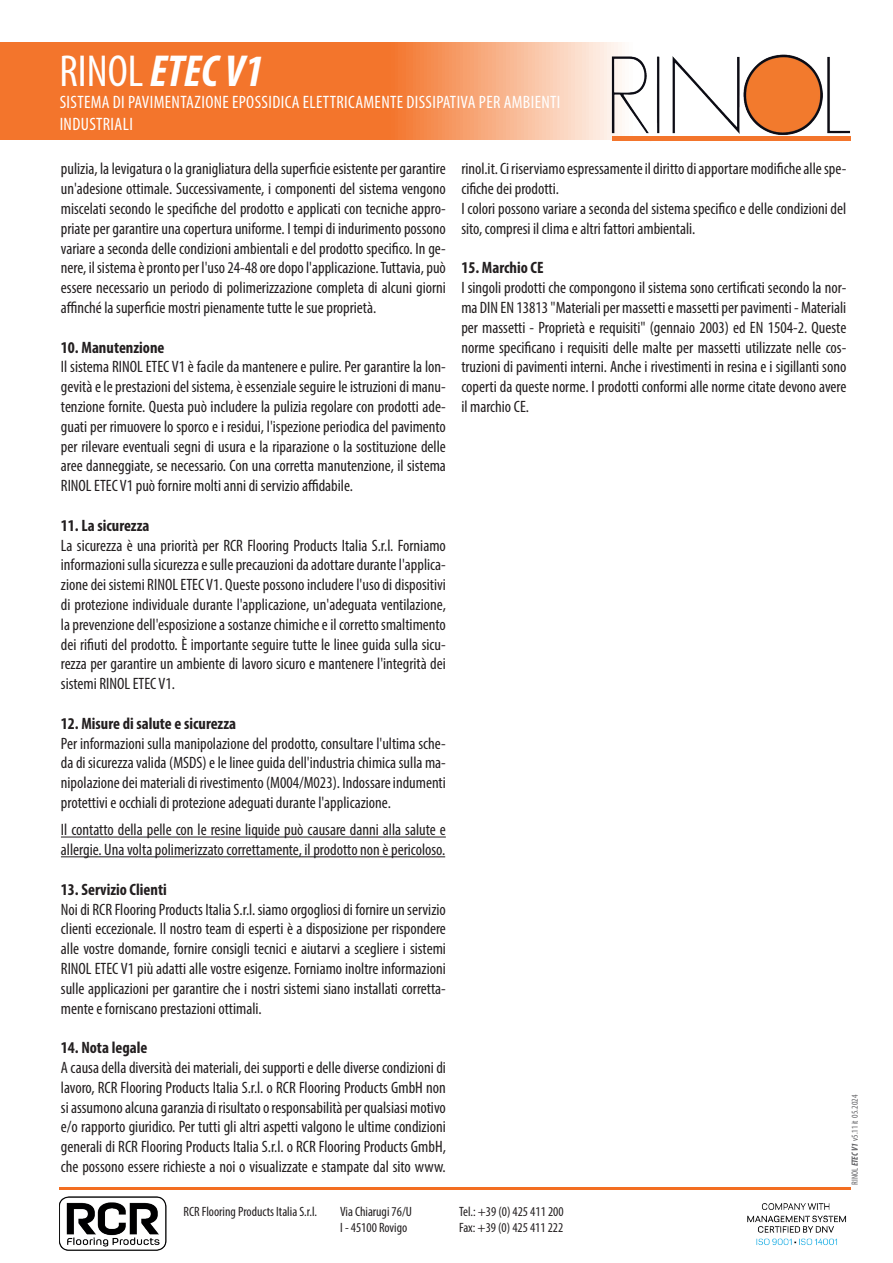
<style>
.page{position:relative;width:893px;height:1263px;background:#fff}
.page>*{position:absolute;margin:0;border:0;box-sizing:border-box;transform-origin:0 0}
.t1{font:italic 700 condensed 45px "Myriad Pro";color:#fff}
.t2{font:condensed 18px/21.6px "Myriad Pro";letter-spacing:.02em;color:#fff}
.t3{font:condensed 16.5px/19.8px "Myriad Pro";color:#231f20;text-align:justify}
.t4{font:700 condensed 16.5px "Myriad Pro";color:#231f20}
.t5{font:condensed 13.5px/16.2px "Myriad Pro";color:#231f20}
.t6{font:condensed 9px "Myriad Pro";color:#636366}
.s1{font-weight:400;font-style:normal}
.s2{font-weight:700;font-style:italic}
</style>
<div class="page">
<hr style="left:61px;top:837px;width:385px;height:1px;background:#231f20">
<hr style="left:61px;top:856px;width:384px;height:1px;background:#231f20">
<img style="left:59px;top:1196px;width:108px;height:55px">
<hr style="left:59px;top:1187px;width:791px;height:2px;background:#f36e21">
<svg style="left:0;top:42px;width:622px;height:98px;background:#f48a4d"></svg>
<img style="left:605px;top:52px;width:246px;height:89px">
<hr style="left:612px;top:136px;width:238px;height:4px;background:#f3752c">
<img style="left:747px;top:1203px;width:99px;height:42px">
<h1 class="t1" style="left:60px;top:43px;width:206px"><span class="s1">RINOL</span> ETEC V1</h1>
<p class="t2" style="left:60px;top:91px;width:502px">SISTEMA DI PAVIMENTAZIONE EPOSSIDICA ELETTRICAMENTE DISSIPATIVA PER AMBIENTI<br>INDUSTRIALI</p>
<p class="t3" style="left:61px;top:159px;width:386px">pulizia, la levigatura o la granigliatura della superficie esistente per garantire un'adesione ottimale. Successivamente, i componenti del sistema vengono miscelati secondo le specifiche del prodotto e applicati con tecniche appro&shy;priate per garantire una copertura uniforme. I tempi di indurimento possono variare a seconda delle condizioni ambientali e del prodotto specifico. In ge&shy;nere, il sistema è pronto per l'uso 24-48 ore dopo l'applicazione. Tuttavia, può essere necessario un periodo di polimerizzazione completa di alcuni giorni affinché la superficie mostri pienamente tutte le sue proprietà.</p>
<p class="t4" style="left:61px;top:337px;width:105px">10. Manutenzione</p>
<p class="t3" style="left:61px;top:357px;width:386px">Il sistema RINOL ETEC V1 è facile da mantenere e pulire. Per garantire la lon&shy;gevità e le prestazioni del sistema, è essenziale seguire le istruzioni di manu&shy;tenzione fornite. Questa può includere la pulizia regolare con prodotti ade&shy;guati per rimuovere lo sporco e i residui, l'ispezione periodica del pavimento per rilevare eventuali segni di usura e la riparazione o la sostituzione delle aree danneggiate, se necessario. Con una corretta manutenzione, il sistema RINOL ETEC V1 può fornire molti anni di servizio affidabile.</p>
<p class="t4" style="left:61px;top:515px;width:90px">11. La sicurezza</p>
<p class="t3" style="left:61px;top:535px;width:386px">La sicurezza è una priorità per RCR Flooring Products Italia S.r.l. Forniamo informazioni sulla sicurezza e sulle precauzioni da adottare durante l'applica&shy;zione dei sistemi RINOL ETEC V1. Queste possono includere l'uso di dispositivi di protezione individuale durante l'applicazione, un'adeguata ventilazione, la prevenzione dell'esposizione a sostanze chimiche e il corretto smaltimento dei rifiuti del prodotto. È importante seguire tutte le linee guida sulla sicu&shy;rezza per garantire un ambiente di lavoro sicuro e mantenere l'integrità dei sistemi RINOL ETEC V1.</p>
<p class="t4" style="left:61px;top:713px;width:177px">12. Misure di salute e sicurezza</p>
<p class="t3" style="left:61px;top:733px;width:386px">Per informazioni sulla manipolazione del prodotto, consultare l'ultima sche&shy;da di sicurezza valida (MSDS) e le linee guida dell'industria chimica sulla ma&shy;nipolazione dei materiali di rivestimento (M004/M023). Indossare indumenti protettivi e occhiali di protezione adeguati durante l'applicazione.</p>
<p class="t3" style="left:61px;top:820px;width:386px">Il contatto della pelle con le resine liquide può causare danni alla salute e allergie. Una volta polimerizzato correttamente, il prodotto non è pericoloso.</p>
<p class="t4" style="left:61px;top:879px;width:107px">13. Servizio Clienti</p>
<p class="t3" style="left:61px;top:899px;width:386px">Noi di RCR Flooring Products Italia S.r.l. siamo orgogliosi di fornire un servizio clienti eccezionale. Il nostro team di esperti è a disposizione per rispondere alle vostre domande, fornire consigli tecnici e aiutarvi a scegliere i sistemi RINOL ETEC V1 più adatti alle vostre esigenze. Forniamo inoltre informazioni sulle applicazioni per garantire che i nostri sistemi siano installati corretta&shy;mente e forniscano prestazioni ottimali.</p>
<p class="t4" style="left:61px;top:1037px;width:88px">14. Nota legale</p>
<p class="t3" style="left:61px;top:1057px;width:386px">A causa della diversità dei materiali, dei supporti e delle diverse condizioni di lavoro, RCR Flooring Products Italia S.r.l. o RCR Flooring Products GmbH non si assumono alcuna garanzia di risultato o responsabilità per qualsiasi motivo e/o rapporto giuridico. Per tutti gli altri aspetti valgono le ultime condizioni generali di RCR Flooring Products Italia S.r.l. o RCR Flooring Products GmbH, che possono essere richieste a noi o visualizzate e stampate dal sito www.</p>
<p class="t3" style="left:461px;top:159px;width:386px;text-align:left">rinol.it. Ci riserviamo espressamente il diritto di apportare modifiche alle spe&shy;cifiche dei prodotti.<br>I colori possono variare a seconda del sistema specifico e delle condizioni del sito, compresi il clima e altri fattori ambientali.</p>
<p class="t4" style="left:461px;top:258px;width:84px">15. Marchio CE</p>
<p class="t3" style="left:461px;top:278px;width:386px">I singoli prodotti che compongono il sistema sono certificati secondo la nor&shy;ma DIN EN 13813 "Materiali per massetti e massetti per pavimenti - Materiali per massetti - Proprietà e requisiti" (gennaio 2003) ed EN 1504-2. Queste norme specificano i requisiti delle malte per massetti utilizzate nelle cos&shy;truzioni di pavimenti interni. Anche i rivestimenti in resina e i sigillanti sono coperti da queste norme. I prodotti conformi alle norme citate devono avere il marchio CE.</p>
<p class="t6" style="left:849px;top:1184px;width:91px;rotate:-90deg">RINOL <span class="s2">ETEC V1</span> v5.11 it 05.2024</p>
<p class="t5" style="left:184px;top:1203px;width:135px">RCR Flooring Products Italia S.r.l.</p>
<p class="t5" style="left:459px;top:1203px;width:106px">Tel.: +39 (0) 425 411 200<br>Fax: +39 (0) 425 411 222</p>
<p class="t5" style="left:340px;top:1203px;width:73px">Via Chiarugi 76/U<br>I - 45100 Rovigo</p>
</div>
